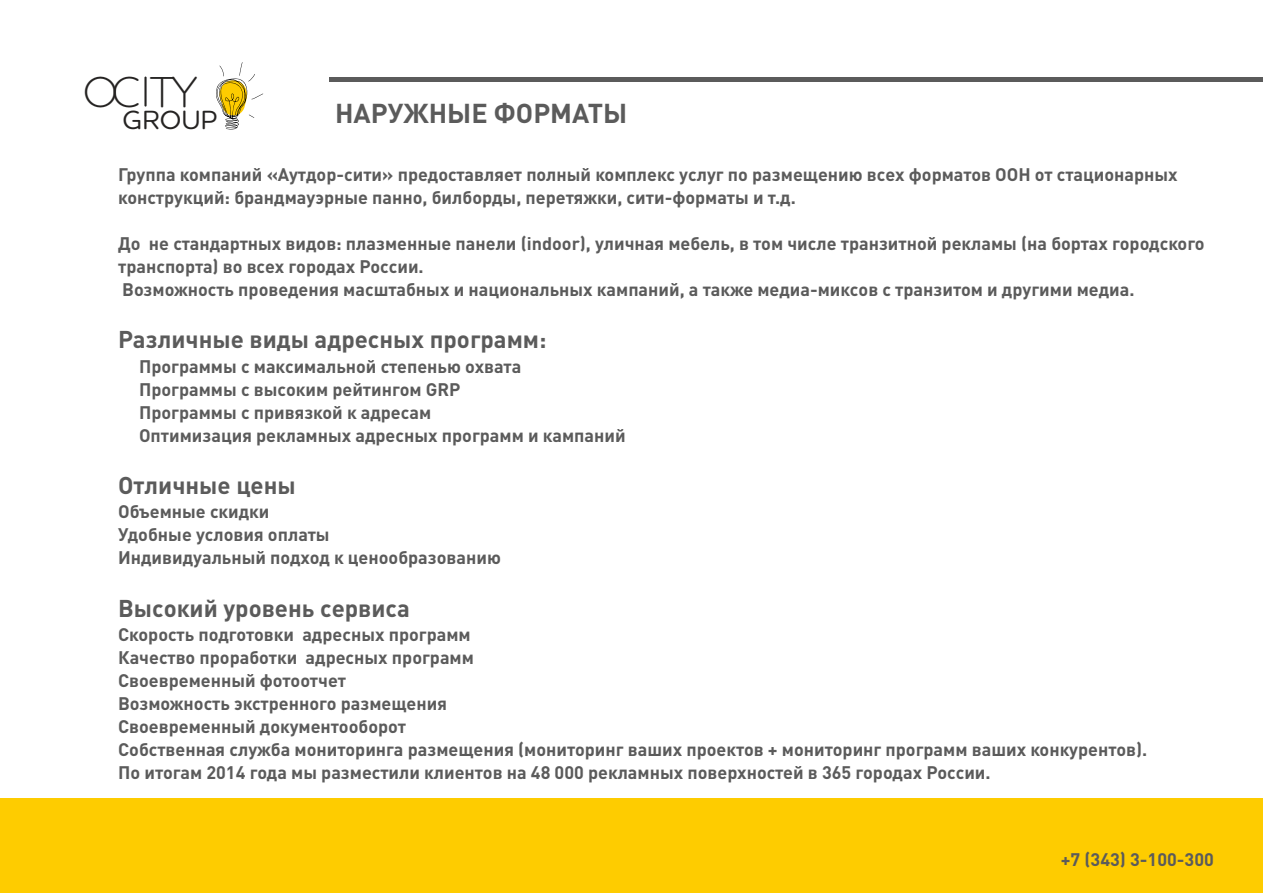
<style>
.page{position:relative;width:1263px;height:893px;background:#fff}
.page>*{position:absolute;margin:0;border:0;box-sizing:border-box;transform-origin:0 0}
.t1{font:300 43.95px "Houschka Rounded";color:#252322}
.t2{font:700 27px "DIN Pro";color:#5b5b5b}
.t3{font:500 26.85px "Houschka Rounded";color:#252322}
.t4{font:700 24px "DIN Pro";color:#5b5b5b}
.t5{font:700 18px/23px "DIN Pro";color:#5b5b5b}
</style>
<div class="page">
<hr style="left:330px;top:78px;width:933px;height:4px;background:#5b5b5b">
<div style="left:0;top:798px;width:1263px;height:95px;background:#fecc00"></div>
<svg style="left:239px;top:62px;width:4px;height:14px"></svg>
<svg style="left:219px;top:65px;width:5px;height:11px"></svg>
<svg style="left:216px;top:78px;width:47px;height:51px"></svg>
<hr style="left:144px;top:77px;width:3px;height:30px;background:#252322">
<h1 class="t1" style="left:83px;top:74px;width:116px">OC TY</h1>
<h3 class="t3" style="left:123px;top:109px;width:96px">GROUP</h3>
<h2 class="t2" style="left:335px;top:103px;width:294px">НАРУЖНЫЕ ФОРМАТЫ</h2>
<p class="t5" style="left:118px;top:165px;width:1061px">Группа компаний «Аутдор-сити» предоставляет полный комплекс услуг по размещению всех форматов OOH от стационарных конструкций: брандмауэрные панно, билборды, перетяжки, сити-форматы и т.д.</p>
<p class="t5" style="left:118px;top:234px;width:1088px">До не стандартных видов: плазменные панели (indoor), уличная мебель, в том числе транзитной рекламы (на бортах городского транспорта) во всех городах России.<br>Возможность проведения масштабных и национальных кампаний, а также медиа-миксов с транзитом и другими медиа.</p>
<h3 class="t4" style="left:118px;top:330px;width:430px">Различные виды адресных программ:</h3>
<p class="t5" style="left:139px;top:356px;width:488px">Программы с максимальной степенью охвата<br>Программы с высоким рейтингом GRP<br>Программы с привязкой к адресам<br>Оптимизация рекламных адресных программ и кампаний</p>
<h3 class="t4" style="left:118px;top:475px;width:179px">Отличные цены</h3>
<p class="t5" style="left:118px;top:502px;width:384px">Объемные скидки<br>Удобные условия оплаты<br>Индивидуальный подход к ценообразованию</p>
<h3 class="t4" style="left:118px;top:598px;width:293px">Высокий уровень сервиса</h3>
<p class="t5" style="left:118px;top:625px;width:1031px">Скорость подготовки адресных программ<br>Качество проработки адресных программ<br>Своевременный фотоотчет<br>Возможность экстренного размещения<br>Своевременный документооборот<br>Собственная служба мониторинга размещения (мониторинг ваших проектов + мониторинг программ ваших конкурентов).<br>По итогам 2014 года мы разместили клиентов на 48 000 рекламных поверхностей в 365 городах России.</p>
<p class="t5" style="left:1061px;top:850px;width:155px">+7 (343) 3-100-300</p>
</div>
